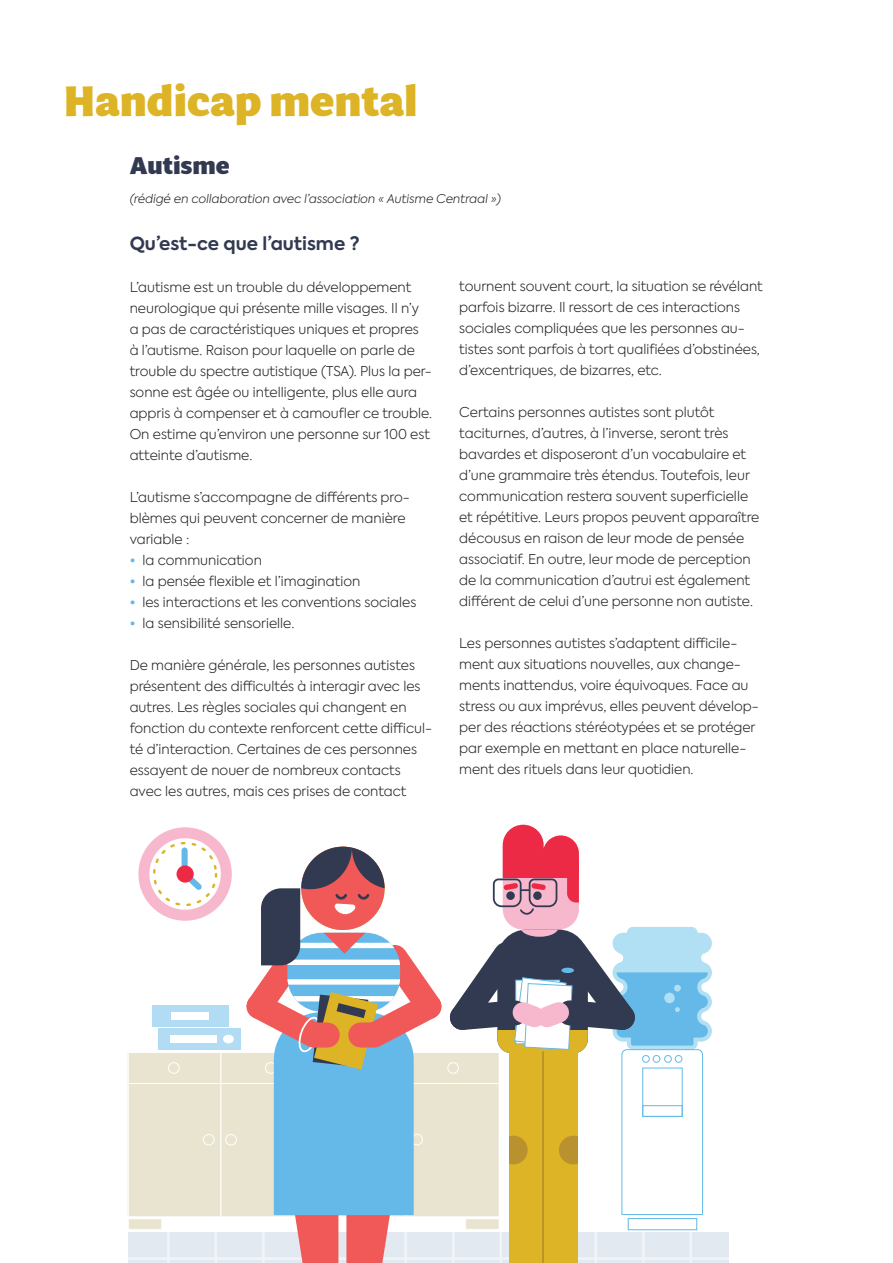
<style>
.page{position:relative;width:893px;height:1263px;background:#fff}
.page>*{position:absolute;margin:0;border:0;box-sizing:border-box;transform-origin:0 0}
.t1{font:800 42px "Multi Display";color:#ddb425}
.t2{font:800 24px "Multi Display";color:#313a50}
.t3{font:700 18px "Axiforma";color:#313a50}
.t4{font:300 13.5px/21px "Axiforma";color:#231f20}
.t5{font:italic 300 12px "Axiforma";color:#231f20}
.s1{font-weight:500;color:#64b9e8}
</style>
<div class="page">
<div style="left:129px;top:1232px;width:599px;height:31px;background:#e2e9f1"></div>
<hr style="left:214px;top:1232px;width:3px;height:31px;background:#fff">
<hr style="left:167px;top:1232px;width:3px;height:31px;background:#fff">
<hr style="left:129px;top:1257px;width:599px;height:3px;background:#fff">
<div style="left:138px;top:827px;width:94px;height:94px;border:11px solid #f7b8cd;border-radius:50%"></div>
<div style="left:153px;top:842px;width:64px;height:64px;border:2px dashed #ddb425;border-radius:50%"></div>
<div style="left:182px;top:850px;width:6px;height:22px;background:#64b9e8"></div>
<svg style="left:178px;top:867px;width:29px;height:28px"></svg>
<div style="left:177px;top:865px;width:17px;height:18px;background:#ed2a46;border-radius:50%"></div>
<div style="left:128px;top:1052px;width:93px;height:165px;background:#e9e4cf"></div>
<div style="left:128px;top:1052px;width:93px;height:165px;border:1px solid #fff"></div>
<div style="left:128px;top:1219px;width:34px;height:10px;background:#e9e4cf"></div>
<div style="left:128px;top:1218px;width:34px;height:12px;border:1px solid #fff"></div>
<div style="left:128px;top:1052px;width:93px;height:32px;border:1px solid #fff"></div>
<div style="left:221px;top:1052px;width:93px;height:32px;border:1px solid #fff"></div>
<div style="left:168px;top:1062px;width:12px;height:12px;border:1px solid #fff;border-radius:50%"></div>
<div style="left:203px;top:1134px;width:12px;height:11px;border:1px solid #fff;border-radius:50%"></div>
<div style="left:152px;top:1005px;width:77px;height:21px;background:#b1dcf3"></div>
<div style="left:172px;top:1012px;width:37px;height:8px;background:#fff"></div>
<div style="left:158px;top:1028px;width:82px;height:22px;background:#b1dcf3"></div>
<div style="left:170px;top:1035px;width:47px;height:8px;background:#fff"></div>
<svg style="left:224px;top:825px;width:488px;height:438px"></svg>
<p class="t1" style="left:64px;top:72px;width:355px">Handicap mental</p>
<p class="t2" style="left:130px;top:148px;width:102px">Autisme</p>
<p class="t5" style="left:130px;top:191px;width:373px">(rédigé en collaboration avec l’association « Autisme Centraal »)</p>
<p class="t3" style="left:130px;top:231px;width:231px">Qu’est-ce que l’autisme ?</p>
<p class="t4" style="left:130px;top:276px;width:304px">L’autisme est un trouble du développement neurologique qui présente mille visages. Il n’y<br>a pas de caractéristiques uniques et propres<br>à l’autisme. Raison pour laquelle on parle de trouble du spectre autistique (TSA). Plus la per&shy;sonne est âgée ou intelligente, plus elle aura appris à compenser et à camoufler ce trouble.</p>
<p class="t4" style="left:130px;top:423px;width:302px">On estime qu’environ une personne sur 100 est atteinte d’autisme.</p>
<p class="t4" style="left:130px;top:486px;width:282px">L’autisme s’accompagne de différents pro&shy;blèmes qui peuvent concerner de manière variable :</p>
<p class="t4" style="left:130px;top:549px;width:134px"><span class="s1">•</span> la communication</p>
<p class="t4" style="left:130px;top:570px;width:232px"><span class="s1">•</span> la pensée flexible et l’imagination</p>
<p class="t4" style="left:130px;top:591px;width:288px"><span class="s1">•</span> les interactions et les conventions sociales</p>
<p class="t4" style="left:130px;top:612px;width:166px"><span class="s1">•</span> la sensibilité sensorielle.</p>
<p class="t4" style="left:130px;top:654px;width:304px">De manière générale, les personnes autistes présentent des difficultés à interagir avec les autres. Les règles sociales qui changent en fonction du contexte renforcent cette difficul&shy;té d’interaction. Certaines de ces personnes essayent de nouer de nombreux contacts avec les autres, mais ces prises de contact</p>
<p class="t4" style="left:459px;top:276px;width:305px">tournent souvent court, la situation se révélant parfois bizarre. Il ressort de ces interactions sociales compliquées que les personnes au&shy;tistes sont parfois à tort qualifiées d’obstinées, d’excentriques, de bizarres, etc.</p>
<p class="t4" style="left:459px;top:402px;width:302px">Certains personnes autistes sont plutôt taciturnes, d’autres, à l’inverse, seront très bavardes et disposeront d’un vocabulaire et d’une grammaire très étendus. Toutefois, leur communication restera souvent superficielle et répétitive. Leurs propos peuvent apparaître décousus en raison de leur mode de pensée associatif. En outre, leur mode de perception de la communication d’autrui est également différent de celui d’une personne non autiste.</p>
<p class="t4" style="left:459px;top:633px;width:301px">Les personnes autistes s’adaptent difficile&shy;ment aux situations nouvelles, aux change&shy;ments inattendus, voire équivoques. Face au stress ou aux imprévus, elles peuvent dévelop&shy;per des réactions stéréotypées et se protéger par exemple en mettant en place naturelle&shy;ment des rituels dans leur quotidien.</p>
</div>
